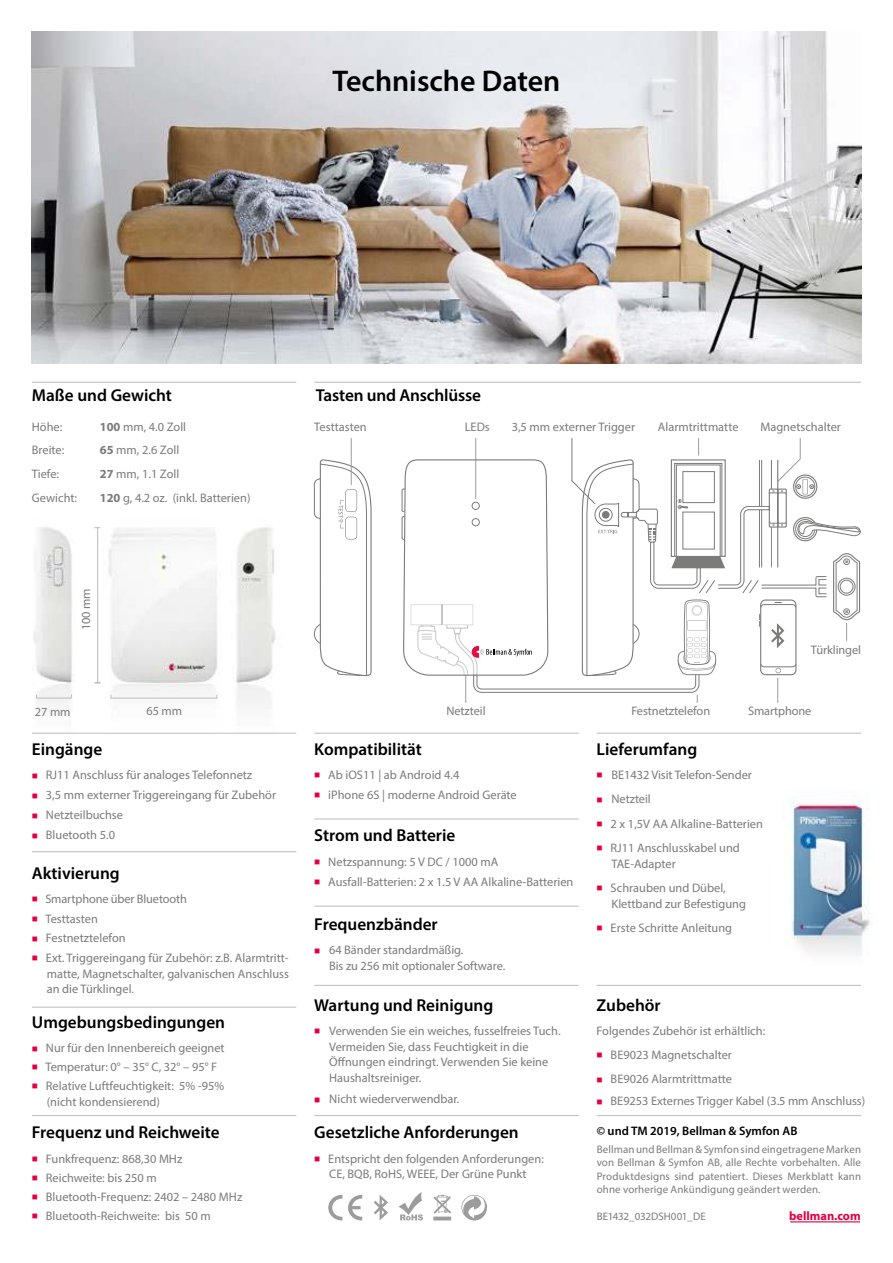
<style>
.page{position:relative;width:893px;height:1263px;background:#fff}
.page>*{position:absolute;margin:0;border:0;box-sizing:border-box;transform-origin:0 0}
.t1{font:600 30px "Myriad Pro";color:#000}
.t2{font:600 17.25px "Myriad Pro";color:#000}
.t3{font:12.3px/15.8px "Myriad Pro";color:#7b7b7a}
.t4{font:600 12.3px "Myriad Pro";color:#000}
.t5{font:700 12.3px "Myriad Pro";color:#e40040}
.t6{font:10.95px/13.5px "Myriad Pro";letter-spacing:.01em;color:#7b7b7a;text-align:justify}
.t7{font:10.95px "Myriad Pro";letter-spacing:-.01em;color:#7b7b7a}
.s1{font-weight:700}
.s2{color:#e40040}
</style>
<div class="page">
<img style="left:32px;top:32px;width:829px;height:332px">
<img style="left:32px;top:527px;width:265px;height:207px">
<svg style="left:314px;top:460px;width:58px;height:217px"></svg>
<hr style="left:351px;top:438px;width:1px;height:47px;background:#9d9c9c">
<svg style="left:402px;top:438px;width:459px;height:265px"></svg>
<hr style="left:97px;top:528px;width:1px;height:155px;background:#bcbcbc">
<hr style="left:32px;top:733px;width:264px;height:1px;background:#bcbcbc">
<hr style="left:314px;top:733px;width:265px;height:1px;background:#bcbcbc">
<hr style="left:597px;top:733px;width:264px;height:1px;background:#bcbcbc">
<hr style="left:32px;top:1007px;width:264px;height:1px;background:#bcbcbc">
<hr style="left:314px;top:906px;width:265px;height:1px;background:#bcbcbc">
<hr style="left:314px;top:819px;width:265px;height:1px;background:#bcbcbc">
<hr style="left:314px;top:985px;width:265px;height:1px;background:#bcbcbc">
<hr style="left:597px;top:985px;width:264px;height:1px;background:#bcbcbc">
<hr style="left:32px;top:1115px;width:264px;height:1px;background:#bcbcbc">
<hr style="left:314px;top:1115px;width:265px;height:1px;background:#bcbcbc">
<hr style="left:597px;top:1115px;width:264px;height:1px;background:#bcbcbc">
<hr style="left:32px;top:851px;width:264px;height:1px;background:#bcbcbc">
<hr style="left:32px;top:382px;width:264px;height:1px;background:#bcbcbc">
<hr style="left:314px;top:382px;width:547px;height:1px;background:#bcbcbc">
<div style="left:36px;top:694px;width:36px;height:4px;border:1px solid #bcbcbc"></div>
<div style="left:111px;top:694px;width:106px;height:4px;border:1px solid #bcbcbc"></div>
<hr style="left:790px;top:1221px;width:70px;height:1px;background:#e40040">
<img style="left:790px;top:792px;width:80px;height:161px">
<svg style="left:433px;top:1195px;width:18px;height:25px"></svg>
<svg style="left:461px;top:1195px;width:26px;height:25px"></svg>
<svg style="left:328px;top:1195px;width:34px;height:25px"></svg>
<svg style="left:398px;top:1192px;width:25px;height:28px"></svg>
<svg style="left:374px;top:1195px;width:14px;height:25px"></svg>
<h1 class="t1" style="left:333px;top:70px;width:229px">Technische Daten</h1>
<h2 class="t2" style="left:32px;top:388px;width:142px">Maße und Gewicht</h2>
<h2 class="t2" style="left:316px;top:388px;width:167px">Tasten und Anschlüsse</h2>
<p class="t3" style="left:32px;top:419px;width:32px">Höhe:</p>
<p class="t3" style="left:100px;top:419px;width:88px"><span class="s1">100</span> mm, 4.0 Zoll</p>
<p class="t3" style="left:32px;top:443px;width:34px">Breite:</p>
<p class="t3" style="left:100px;top:443px;width:81px"><span class="s1">65</span> mm, 2.6 Zoll</p>
<p class="t3" style="left:32px;top:467px;width:29px">Tiefe:</p>
<p class="t3" style="left:100px;top:467px;width:81px"><span class="s1">27</span> mm, 1.1 Zoll</p>
<p class="t3" style="left:32px;top:490px;width:47px">Gewicht:</p>
<p class="t3" style="left:100px;top:490px;width:152px"><span class="s1">120</span> g, 4.2 oz. (inkl. Batterien)</p>
<p class="t3" style="left:465px;top:419px;width:27px">LEDs</p>
<p class="t3" style="left:512px;top:419px;width:125px">3,5 mm externer Trigger</p>
<p class="t3" style="left:760px;top:419px;width:82px">Magnetschalter</p>
<p class="t3" style="left:658px;top:419px;width:82px">Alarmtrittmatte</p>
<p class="t3" style="left:314px;top:419px;width:54px">Testtasten</p>
<p class="t3" style="left:79px;top:630px;width:44px;rotate:-90deg">100 mm</p>
<p class="t3" style="left:35px;top:705px;width:37px">27 mm</p>
<p class="t3" style="left:146px;top:704px;width:37px">65 mm</p>
<h2 class="t2" style="left:32px;top:742px;width:72px">Eingänge</h2>
<p class="t3" style="left:32px;top:768px;width:222px"><span class="s2">■</span> RJ11 Anschluss für analoges Telefonnetz</p>
<p class="t3" style="left:32px;top:788px;width:246px"><span class="s2">■</span> 3,5 mm externer Triggereingang für Zubehör</p>
<p class="t3" style="left:32px;top:808px;width:93px"><span class="s2">■</span> Netzteilbuchse</p>
<p class="t3" style="left:32px;top:828px;width:85px"><span class="s2">■</span> Bluetooth 5.0</p>
<h2 class="t2" style="left:32px;top:866px;width:89px">Aktivierung</h2>
<p class="t3" style="left:32px;top:892px;width:157px"><span class="s2">■</span> Smartphone über Bluetooth</p>
<p class="t3" style="left:32px;top:911px;width:68px"><span class="s2">■</span> Testtasten</p>
<p class="t3" style="left:32px;top:931px;width:95px"><span class="s2">■</span> Festnetztelefon</p>
<p class="t3" style="left:47px;top:950px;width:244px;text-align:justify;text-indent:-15px"><span class="s2">■</span> Ext. Triggereingang für Zubehör: z.B. Alarmtritt&shy;matte, Magnetschalter, galvanischen Anschluss an die Türklingel.</p>
<h2 class="t2" style="left:32px;top:1015px;width:195px">Umgebungsbedingungen</h2>
<p class="t3" style="left:32px;top:1041px;width:194px"><span class="s2">■</span> Nur für den Innenbereich geeignet</p>
<p class="t3" style="left:32px;top:1059px;width:187px"><span class="s2">■</span> Temperatur: 0° – 35° C, 32° – 95° F</p>
<p class="t3" style="left:47px;top:1078px;width:179px;text-indent:-15px"><span class="s2">■</span> Relative Luftfeuchtigkeit: 5% -95% (nicht kondensierend)</p>
<h2 class="t2" style="left:32px;top:1126px;width:189px">Frequenz und Reichweite</h2>
<p class="t3" style="left:32px;top:1151px;width:152px"><span class="s2">■</span> Funkfrequenz: 868,30 MHz</p>
<p class="t3" style="left:32px;top:1170px;width:127px"><span class="s2">■</span> Reichweite: bis 250 m</p>
<p class="t3" style="left:32px;top:1189px;width:212px"><span class="s2">■</span> Bluetooth-Frequenz: 2402 – 2480 MHz</p>
<p class="t3" style="left:32px;top:1209px;width:180px"><span class="s2">■</span> Bluetooth-Reichweite: bis 50 m</p>
<p class="t3" style="left:446px;top:704px;width:41px">Netzteil</p>
<p class="t3" style="left:631px;top:704px;width:80px">Festnetztelefon</p>
<p class="t3" style="left:811px;top:642px;width:52px">Türklingel</p>
<p class="t3" style="left:748px;top:704px;width:65px">Smartphone</p>
<h2 class="t2" style="left:314px;top:742px;width:109px">Kompatibilität</h2>
<p class="t3" style="left:314px;top:768px;width:147px"><span class="s2">■</span> Ab iOS11 | ab Android 4.4</p>
<p class="t3" style="left:314px;top:788px;width:204px"><span class="s2">■</span> iPhone 6S | moderne Android Geräte</p>
<h2 class="t2" style="left:314px;top:829px;width:143px">Strom und Batterie</h2>
<p class="t3" style="left:314px;top:854px;width:186px"><span class="s2">■</span> Netzspannung: 5 V DC / 1000 mA</p>
<p class="t3" style="left:314px;top:874px;width:261px"><span class="s2">■</span> Ausfall-Batterien: 2 x 1.5 V AA Alkaline-Batterien</p>
<h2 class="t2" style="left:314px;top:918px;width:125px">Frequenzbänder</h2>
<p class="t3" style="left:329px;top:943px;width:178px;text-indent:-15px"><span class="s2">■</span> 64 Bänder standardmäßig.<br>Bis zu 256 mit optionaler Software.</p>
<h2 class="t2" style="left:314px;top:998px;width:181px">Wartung und Reinigung</h2>
<p class="t3" style="left:329px;top:1023px;width:233px;text-indent:-15px"><span class="s2">■</span> Verwenden Sie ein weiches, fusselfreies Tuch.<br>Vermeiden Sie, dass Feuchtigkeit in die Öffnungen eindringt. Verwenden Sie keine Haushaltsreiniger.</p>
<p class="t3" style="left:314px;top:1092px;width:147px"><span class="s2">■</span> Nicht wiederverwendbar.</p>
<h2 class="t2" style="left:314px;top:1126px;width:206px">Gesetzliche Anforderungen</h2>
<p class="t3" style="left:314px;top:1151px;width:231px;text-align:center"><span class="s2">■</span> Entspricht den folgenden Anforderungen:<br>CE, BQB, RoHS, WEEE, Der Grüne Punkt</p>
<h2 class="t2" style="left:597px;top:742px;width:102px">Lieferumfang</h2>
<p class="t3" style="left:597px;top:768px;width:157px"><span class="s2">■</span> BE1432 Visit Telefon-Sender</p>
<p class="t3" style="left:597px;top:792px;width:56px"><span class="s2">■</span> Netzteil</p>
<p class="t3" style="left:597px;top:816px;width:168px"><span class="s2">■</span> 2 x 1,5V AA Alkaline-Batterien</p>
<p class="t3" style="left:611px;top:840px;width:130px;text-indent:-15px"><span class="s2">■</span> RJ11 Anschlusskabel und<br>TAE-Adapter</p>
<p class="t3" style="left:611px;top:880px;width:136px;text-indent:-15px"><span class="s2">■</span> Schrauben und Dübel,<br>Klettband zur Befestigung</p>
<p class="t3" style="left:597px;top:920px;width:137px"><span class="s2">■</span> Erste Schritte Anleitung</p>
<h2 class="t2" style="left:597px;top:998px;width:66px">Zubehör</h2>
<p class="t3" style="left:597px;top:1023px;width:170px">Folgendes Zubehör ist erhältlich:</p>
<p class="t3" style="left:597px;top:1048px;width:137px"><span class="s2">■</span> BE9023 Magnetschalter</p>
<p class="t3" style="left:597px;top:1072px;width:137px"><span class="s2">■</span> BE9026 Alarmtrittmatte</p>
<p class="t3" style="left:597px;top:1094px;width:270px"><span class="s2">■</span> BE9253 Externes Trigger Kabel (3.5 mm Anschluss)</p>
<p class="t4" style="left:597px;top:1126px;width:202px">© und TM 2019, Bellman &amp; Symfon AB</p>
<p class="t6" style="left:597px;top:1143px;width:266px">Bellman und Bellman &amp; Symfon sind eingetragene Marken von Bellman &amp; Symfon AB, alle Rechte vorbehalten. Alle Produktdesigns sind patentiert. Dieses Merkblatt kann ohne vorherige Ankündigung geändert werden.</p>
<p class="t7" style="left:597px;top:1211px;width:111px">BE1432_032DSH001_DE</p>
<p class="t5" style="left:789px;top:1208px;width:73px">bellman.com</p>
</div>
